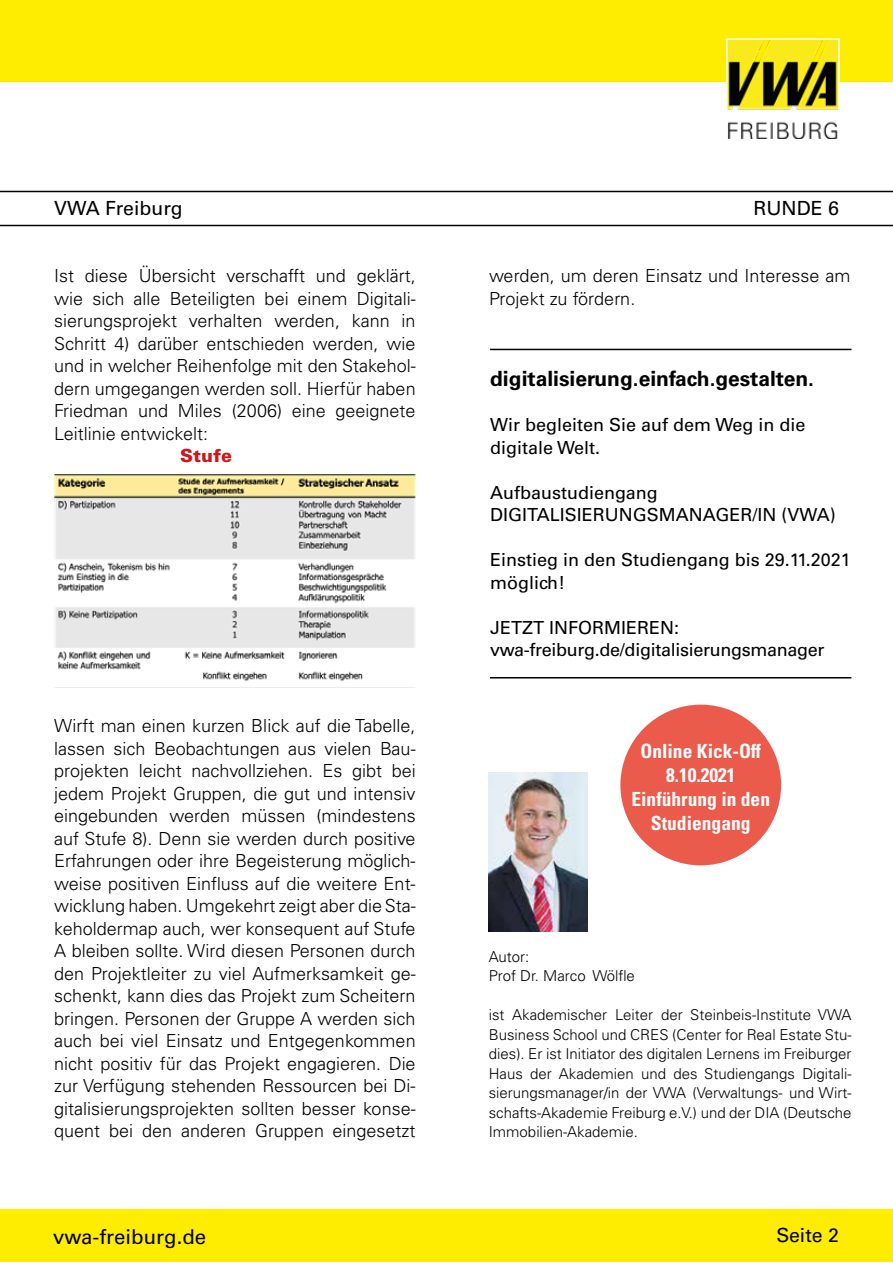
<style>
.page{position:relative;width:893px;height:1263px;background:#fff}
.page>*{position:absolute;margin:0;border:0;box-sizing:border-box;transform-origin:0 0}
.t1{font:700 21px "Univers LT Pro 65";color:#000}
.t2{font:20.4px "Univers LT Pro 55 Roman";color:#000}
.t3{font:700 condensed 19.5px/24px "Univers LT Pro";color:#fff;text-align:center}
.t4{font:19.5px "Univers LT Pro 55 Roman";color:#000}
.t5{font:300 18px/22.5px "Univers LT Pro 45";color:#000;text-align:justify}
.t6{font:18px/22.5px "Univers LT Pro 55 Roman";color:#000}
.t7{font:18px/22.5px "Univers LT Pro 55 Roman";letter-spacing:-.02em;color:#000}
.t8{font:900 18px "Univers LT Pro 75";color:#cd1719}
.t9{font:300 15px/19.5px "Univers LT Pro 45";color:#000}
</style>
<div class="page">
<div style="left:0;top:0;width:893px;height:82px;background:#ffed00"></div>
<hr style="left:0;top:191px;width:893px;height:1px;background:#000">
<hr style="left:0;top:225px;width:893px;height:1px;background:#000">
<div style="left:0;top:1210px;width:893px;height:52px;background:#ffed00"></div>
<img style="left:729px;top:41px;width:108px;height:97px">
<div style="left:726px;top:38px;width:114px;height:113px;border:2px solid #fff"></div>
<img style="left:55px;top:474px;width:361px;height:214px">
<img style="left:489px;top:773px;width:98px;height:158px">
<hr style="left:490px;top:349px;width:361px;height:1px;background:#000">
<div style="left:620px;top:705px;width:161px;height:160px;background:#eb5b4c;border-radius:50%"></div>
<hr style="left:490px;top:677px;width:361px;height:1px;background:#000">
<p class="t4" style="left:54px;top:195px;width:130px">VWA Freiburg</p>
<p class="t4" style="left:753px;top:195px;width:87px">RUNDE 6</p>
<p class="t5" style="left:54px;top:264px;width:363px">Ist diese Übersicht verschafft und geklärt, wie sich alle Beteiligten bei einem Digitali&shy;sierungsprojekt verhalten werden, kann in Schritt 4) darüber entschieden werden, wie und in welcher Reihenfolge mit den Stakehol&shy;dern umgegangen werden soll. Hierfür haben Friedman und Miles (2006) eine geeignete Leitlinie entwickelt:</p>
<p class="t8" style="left:180px;top:443px;width:53px">Stufe</p>
<p class="t5" style="left:54px;top:714px;width:363px">Wirft man einen kurzen Blick auf die Tabelle, lassen sich Beobachtungen aus vielen Bau&shy;projekten leicht nachvollziehen. Es gibt bei jedem Projekt Gruppen, die gut und intensiv eingebunden werden müssen (mindestens auf Stufe 8). Denn sie werden durch positive Erfahrungen oder ihre Begeisterung möglich&shy;weise positiven Einfluss auf die weitere Ent&shy;wicklung haben. Umgekehrt zeigt aber die Sta&shy;keholdermap auch, wer konsequent auf Stufe A bleiben sollte. Wird diesen Personen durch den Projektleiter zu viel Aufmerksamkeit ge&shy;schenkt, kann dies das Projekt zum Scheitern bringen. Personen der Gruppe A werden sich auch bei viel Einsatz und Entgegenkommen nicht positiv für das Projekt engagieren. Die zur Verfügung stehenden Ressourcen bei Di&shy;gitalisierungsprojekten sollten besser konse&shy;quent bei den anderen Gruppen eingesetzt</p>
<p class="t5" style="left:489px;top:264px;width:363px">werden, um deren Einsatz und Interesse am<br>Projekt zu fördern.</p>
<p class="t1" style="left:490px;top:364px;width:325px">digitalisierung.einfach.gestalten.</p>
<p class="t6" style="left:490px;top:413px;width:317px">Wir begleiten Sie auf dem Weg in die digitale Welt.</p>
<p class="t6" style="left:490px;top:480px;width:347px">Aufbaustudiengang<br>DIGITALISIERUNGSMANAGER/IN (VWA)</p>
<p class="t6" style="left:490px;top:548px;width:362px">Einstieg in den Studiengang bis 29.11.2021 möglich!</p>
<p class="t7" style="left:490px;top:615px;width:336px">JETZT INFORMIEREN: vwa-freiburg.de/digitalisierungsmanager</p>
<p class="t3" style="left:631px;top:739px;width:140px">Online Kick-Off<br>8.10.2021<br>Einführung in den<br>Studiengang</p>
<p class="t9" style="left:489px;top:946px;width:148px">Autor:<br>Prof Dr. Marco Wölfle</p>
<p class="t9" style="left:489px;top:1005px;width:364px;text-align:justify">ist Akademischer Leiter der Steinbeis-Institute VWA Business School und CRES (Center for Real Estate Stu&shy;dies). Er ist Initiator des digitalen Lernens im Freiburger Haus der Akademien und des Studiengangs Digitali&shy;sierungsmanager/in der VWA (Verwaltungs- und Wirt&shy;schafts-Akademie Freiburg e.V.) und der DIA (Deutsche Immobilien-Akademie.</p>
<p class="t2" style="left:53px;top:1222px;width:155px">vwa-freiburg.de</p>
<p class="t4" style="left:776px;top:1222px;width:64px">Seite 2</p>
</div>
